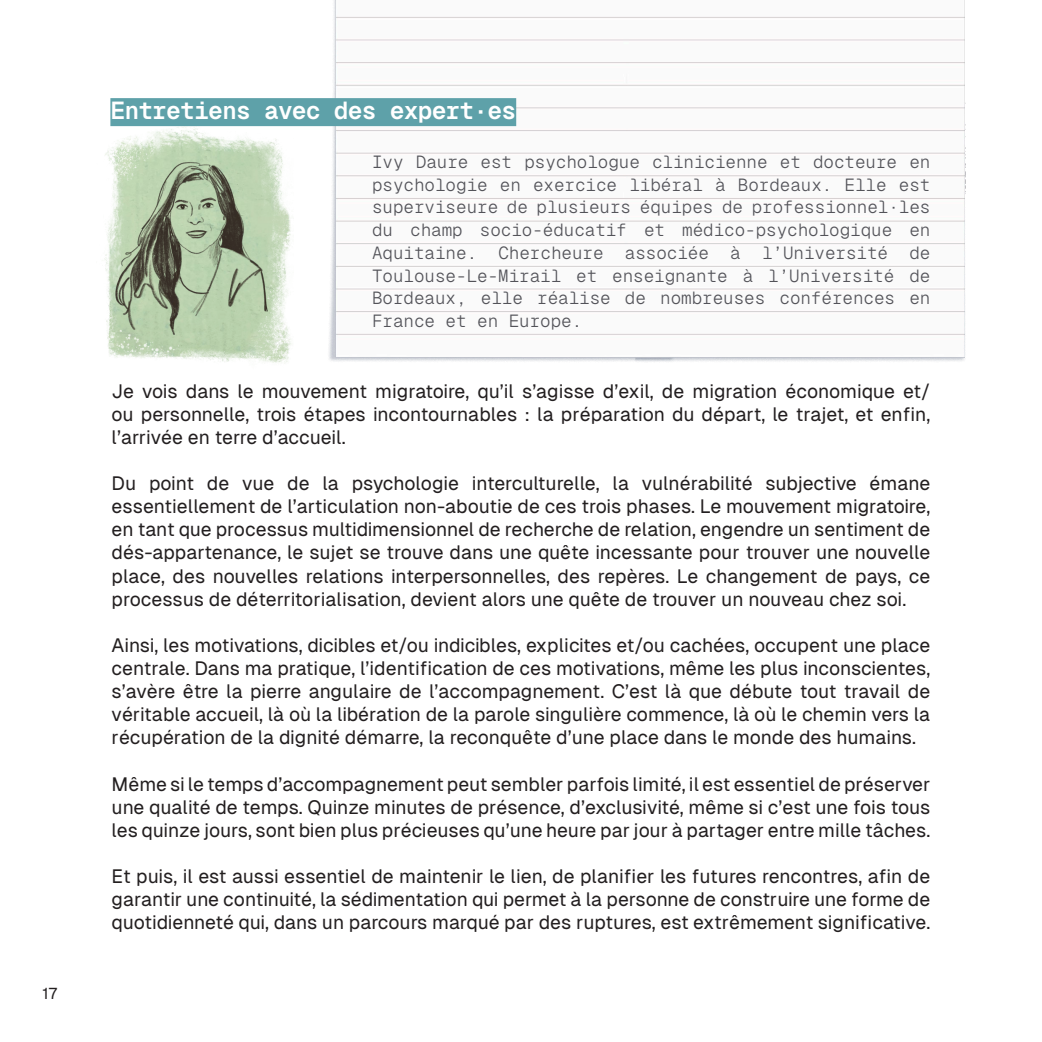
<style>
.page{position:relative;width:1042px;height:1042px;background:#fff}
.page>*{position:absolute;margin:0;border:0;box-sizing:border-box;transform-origin:0 0}
.t1{font:24.5px "Geist Mono Variable";letter-spacing:-.03em;color:#fff}
.t2{font:19.25px/23.1px "Geist";letter-spacing:-.005em;color:#231f20;text-align:justify}
.t3{font:300 17.5px/22.8px "Geist Mono";color:#535359;text-align:justify}
.t4{font:15.75px "Geist";color:#231f20}
</style>
<div class="page">
<img style="left:327px;top:0;width:639px;height:362px">
<img style="left:104px;top:126px;width:190px;height:238px">
<img style="left:114px;top:148px;width:167px;height:187px">
<div style="left:110px;top:98px;width:406px;height:28px;background:#5ea1a9"></div>
<p class="t4" style="left:43px;top:984px;width:17px">17</p>
<p class="t1" style="left:110px;top:96px;width:407px">Entretiens avec des expert·es</p>
<p class="t3" style="left:372px;top:150px;width:560px">Ivy Daure est psychologue clinicienne et docteure en psychologie en exercice libéral à Bordeaux. Elle est superviseure de plusieurs équipes de professionnel·les du champ socio-éducatif et médico-psychologique en Aquitaine. Chercheure associée à l’Université de Toulouse-Le-Mirail et enseignante à l’Université de Bordeaux, elle réalise de nombreuses conférences en France et en Europe.</p>
<p class="t2" style="left:112px;top:379px;width:820px">Je vois dans le mouvement migratoire, qu’il s’agisse d’exil, de migration économique et/ ou personnelle, trois étapes incontournables : la préparation du départ, le trajet, et enfin, l’arrivée en terre d’accueil.</p>
<p class="t2" style="left:112px;top:471px;width:820px">Du point de vue de la psychologie interculturelle, la vulnérabilité subjective émane essentiellement de l’articulation non-aboutie de ces trois phases. Le mouvement migratoire, en tant que processus multidimensionnel de recherche de relation, engendre un sentiment de dés-appartenance, le sujet se trouve dans une quête incessante pour trouver une nouvelle place, des nouvelles relations interpersonnelles, des repères. Le changement de pays, ce processus de déterritorialisation, devient alors une quête de trouver un nouveau chez soi.</p>
<p class="t2" style="left:112px;top:633px;width:820px">Ainsi, les motivations, dicibles et/ou indicibles, explicites et/ou cachées, occupent une place centrale. Dans ma pratique, l’identification de ces motivations, même les plus inconscientes, s’avère être la pierre angulaire de l’accompagnement. C’est là que débute tout travail de véritable accueil, là où la libération de la parole singulière commence, là où le chemin vers la récupération de la dignité démarre, la reconquête d’une place dans le monde des humains.</p>
<p class="t2" style="left:112px;top:772px;width:820px">Même si le temps d’accompagnement peut sembler parfois limité, il est essentiel de préserver une qualité de temps. Quinze minutes de présence, d’exclusivité, même si c’est une fois tous les quinze jours, sont bien plus précieuses qu’une heure par jour à partager entre mille tâches.</p>
<p class="t2" style="left:112px;top:864px;width:820px">Et puis, il est aussi essentiel de maintenir le lien, de planifier les futures rencontres, afin de garantir une continuité, la sédimentation qui permet à la personne de construire une forme de quotidienneté qui, dans un parcours marqué par des ruptures, est extrêmement significative.</p>
</div>
